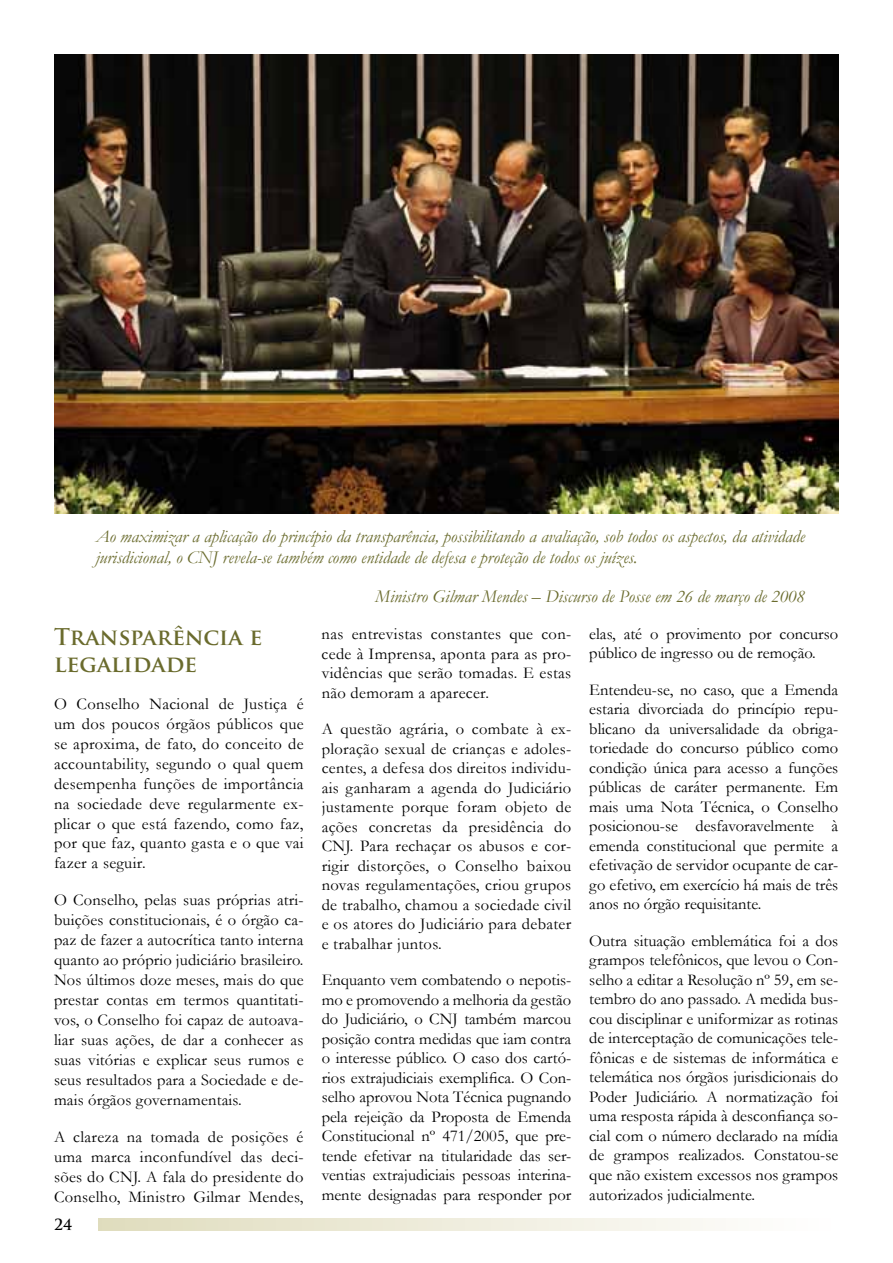
<style>
.page{position:relative;width:893px;height:1263px;background:#fff}
.page>*{position:absolute;margin:0;border:0;box-sizing:border-box;transform-origin:0 0}
.t1{font:700 22.5px/27px "Trajan Pro";color:#6a6b2d}
.t2{font:italic 18px/21.6px "Garamond";color:#6a6b2d}
.t3{font:16.5px/19.5px "Garamond";letter-spacing:.01em;color:#000;text-align:justify}
.t4{font:700 15px "Trajan Pro";color:#000}
</style>
<div class="page">
<svg style="left:99px;top:1218px;width:616px;height:12px;background:#ecead8"></svg>
<img style="left:54px;top:54px;width:785px;height:459px">
<p class="t2" style="left:96px;top:525px;width:711px">Ao maximizar a aplicação do princípio da transparência, possibilitando a avaliação, sob todos os aspectos, da atividade jurisdicional, o CNJ revela-se também como entidade de defesa e proteção de todos os juízes.</p>
<p class="t2" style="left:375px;top:585px;width:431px">Ministro Gilmar Mendes – Discurso de Posse em 26 de março de 2008</p>
<h1 class="t1" style="left:54px;top:623px;width:210px">Transparência e legalidade</h1>
<p class="t3" style="left:54px;top:693px;width:251px;line-height:20px">O Conselho Nacional de Justiça é um dos poucos órgãos públicos que se aproxima, de fato, do conceito de accountability, segundo o qual quem desempenha funções de importância na sociedade deve regularmente ex&shy;plicar o que está fazendo, como faz, por que faz, quanto gasta e o que vai fazer a seguir.</p>
<p class="t3" style="left:54px;top:890px;width:251px;line-height:20px">O Conselho, pelas suas próprias atri&shy;buições constitucionais, é o órgão ca&shy;paz de fazer a autocrítica tanto interna quanto ao próprio judiciário brasileiro.<br>Nos últimos doze meses, mais do que prestar contas em termos quantitati&shy;vos, o Conselho foi capaz de autoava&shy;liar suas ações, de dar a conhecer as suas vitórias e explicar seus rumos e seus resultados para a Sociedade e de&shy;mais órgãos governamentais.</p>
<p class="t3" style="left:54px;top:1126px;width:251px;line-height:20px">A clareza na tomada de posições é uma marca inconfundível das deci&shy;sões do CNJ. A fala do presidente do Conselho, Ministro Gilmar Mendes,</p>
<p class="t3" style="left:589px;top:623px;width:250px">elas, até o provimento por concurso público de ingresso ou de remoção.</p>
<p class="t3" style="left:589px;top:679px;width:250px">Entendeu-se, no caso, que a Emenda estaria divorciada do princípio repu&shy;blicano da universalidade da obriga&shy;toriedade do concurso público como condição única para acesso a funções públicas de caráter permanente. Em mais uma Nota Técnica, o Conselho posicionou-se desfavoravelmente à emenda constitucional que permite a efetivação de servidor ocupante de car&shy;go efetivo, em exercício há mais de três anos no órgão requisitante.</p>
<p class="t3" style="left:589px;top:930px;width:250px">Outra situação emblemática foi a dos grampos telefônicos, que levou o Con&shy;selho a editar a Resolução nº 59, em se&shy;tembro do ano passado. A medida bus&shy;cou disciplinar e uniformizar as rotinas de interceptação de comunicações tele&shy;fônicas e de sistemas de informática e telemática nos órgãos jurisdicionais do Poder Judiciário. A normatização foi uma resposta rápida à desconfiança so&shy;cial com o número declarado na mídia de grampos realizados. Constatou-se que não existem excessos nos grampos autorizados judicialmente.</p>
<p class="t3" style="left:322px;top:623px;width:251px">nas entrevistas constantes que con&shy;cede à Imprensa, aponta para as pro&shy;vidências que serão tomadas. E estas não demoram a aparecer.</p>
<p class="t3" style="left:322px;top:719px;width:251px">A questão agrária, o combate à ex&shy;ploração sexual de crianças e adoles&shy;centes, a defesa dos direitos individu&shy;ais ganharam a agenda do Judiciário justamente porque foram objeto de ações concretas da presidência do CNJ. Para rechaçar os abusos e cor&shy;rigir distorções, o Conselho baixou novas regulamentações, criou grupos de trabalho, chamou a sociedade civil e os atores do Judiciário para debater e trabalhar juntos.</p>
<p class="t3" style="left:322px;top:970px;width:251px">Enquanto vem combatendo o nepotis&shy;mo e promovendo a melhoria da gestão do Judiciário, o CNJ também marcou posição contra medidas que iam contra o interesse público. O caso dos cartó&shy;rios extrajudiciais exemplifica. O Con&shy;selho aprovou Nota Técnica pugnando pela rejeição da Proposta de Emenda Constitucional nº 471/2005, que pre&shy;tende efetivar na titularidade das ser&shy;ventias extrajudiciais pessoas interina&shy;mente designadas para responder por</p>
<p class="t4" style="left:54px;top:1215px;width:19px">24</p>
</div>
